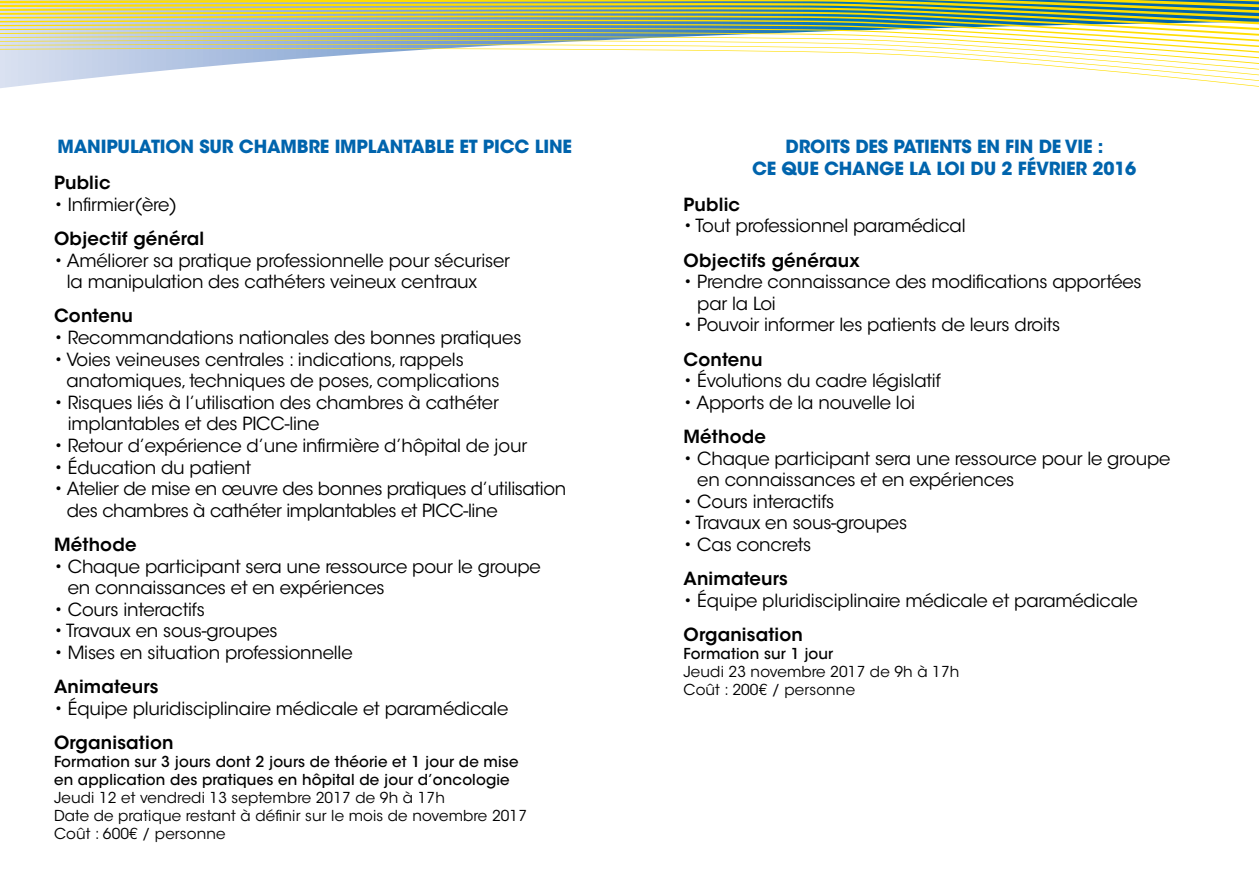
<style>
.page{position:relative;width:1259px;height:893px;background:#fff}
.page>*{position:absolute;margin:0;border:0;box-sizing:border-box;transform-origin:0 0}
.t1{font:18px/21.6px "ITC Avant Garde Std";letter-spacing:-.01em;color:#000}
.t2{font:600 18px "ITC Avant Garde Std";letter-spacing:.01em;color:#000}
.t3{font:700 18px "ITC Avant Garde Std";letter-spacing:-.01em;color:#0064ad}
.t4{font:15px/18px "ITC Avant Garde Std";letter-spacing:.01em;color:#000}
.t5{font:500 15px/18px "ITC Avant Garde Std";letter-spacing:.01em;color:#000}
</style>
<div class="page">
<svg style="left:0;top:74px;width:1259px;height:6px"></svg>
<svg style="left:0;top:68px;width:1259px;height:6px"></svg>
<svg style="left:0;top:62px;width:1259px;height:6px"></svg>
<svg style="left:0;top:56px;width:1259px;height:6px"></svg>
<svg style="left:0;top:50px;width:1259px;height:6px"></svg>
<svg style="left:0;top:45px;width:1259px;height:5px"></svg>
<svg style="left:0;top:39px;width:1259px;height:6px"></svg>
<svg style="left:0;top:35px;width:1259px;height:4px"></svg>
<img style="left:0;top:0;width:1259px;height:35px">
<p class="t3" style="left:57px;top:135px;width:516px">MANIPULATION SUR CHAMBRE IMPLANTABLE ET PICC LINE</p>
<p class="t2" style="left:54px;top:171px;width:58px">Public</p>
<p class="t1" style="left:54px;top:194px;width:125px">• Infirmier(ère)</p>
<p class="t2" style="left:54px;top:227px;width:152px">Objectif général</p>
<p class="t1" style="left:67px;top:249px;width:445px;text-indent:-13px">• Améliorer sa pratique professionnelle pour sécuriser la manipulation des cathéters veineux centraux</p>
<p class="t2" style="left:54px;top:304px;width:80px">Contenu</p>
<p class="t1" style="left:54px;top:327px;width:469px">• Recommandations nationales des bonnes pratiques</p>
<p class="t1" style="left:66px;top:348px;width:435px;text-indent:-12px">• Voies veineuses centrales : indications, rappels anatomiques, techniques de poses, complications</p>
<p class="t1" style="left:68px;top:392px;width:432px;text-indent:-14px">• Risques liés à l’utilisation des chambres à cathéter implantables et des PICC-line</p>
<p class="t1" style="left:54px;top:435px;width:475px">• Retour d’expérience d’une infirmière d’hôpital de jour</p>
<p class="t1" style="left:54px;top:456px;width:199px">• éducation du patient</p>
<p class="t1" style="left:67px;top:478px;width:501px;text-indent:-13px">• Atelier de mise en œuvre des bonnes pratiques d’utilisation des chambres à cathéter implantables et PICC-line</p>
<p class="t2" style="left:54px;top:533px;width:84px">Méthode</p>
<p class="t1" style="left:68px;top:555px;width:475px;text-indent:-14px">• Chaque participant sera une ressource pour le groupe en connaissances et en expériences</p>
<p class="t1" style="left:54px;top:599px;width:152px">• Cours interactifs</p>
<p class="t1" style="left:54px;top:620px;width:225px">• Travaux en sous-groupes</p>
<p class="t1" style="left:54px;top:642px;width:300px">• Mises en situation professionnelle</p>
<p class="t2" style="left:54px;top:675px;width:106px">Animateurs</p>
<p class="t1" style="left:54px;top:698px;width:456px">• équipe pluridisciplinaire médicale et paramédicale</p>
<p class="t2" style="left:54px;top:731px;width:121px">Organisation</p>
<p class="t5" style="left:54px;top:753px;width:466px">Formation sur 3 jours dont 2 jours de théorie et 1 jour de mise en application des pratiques en hôpital de jour d’oncologie</p>
<p class="t4" style="left:54px;top:789px;width:474px">Jeudi 12 et vendredi 13 septembre 2017 de 9h à 17h<br>Date de pratique restant à définir sur le mois de novembre 2017<br>Coût : 600€ / personne</p>
<p class="t3" style="left:785px;top:135px;width:25px">DROITS</p>
<p class="t3" style="left:855px;top:135px;width:12px">DES</p>
<p class="t3" style="left:893px;top:135px;width:11px">PATIENTS</p>
<p class="t3" style="left:977px;top:135px;width:38px">EN FIN</p>
<p class="t3" style="left:1038px;top:135px;width:37px">DE VIE</p>
<p class="t3" style="left:1098px;top:135px;width:7px">:</p>
<p class="t3" style="left:752px;top:157px;width:87px">CE QUE CHANGE</p>
<p class="t3" style="left:909px;top:157px;width:38px">LA LOI</p>
<p class="t3" style="left:970px;top:157px;width:77px">DU 2 FÉVRIER</p>
<p class="t3" style="left:1092px;top:157px;width:45px">2016</p>
<p class="t2" style="left:683px;top:193px;width:58px">Public</p>
<p class="t1" style="left:683px;top:215px;width:284px">• Tout professionnel paramédical</p>
<p class="t2" style="left:683px;top:249px;width:178px">Objectifs généraux</p>
<p class="t1" style="left:697px;top:271px;width:446px;text-indent:-14px">• Prendre connaissance des modifications apportées par la Loi</p>
<p class="t1" style="left:683px;top:314px;width:378px">• Pouvoir informer les patients de leurs droits</p>
<p class="t2" style="left:683px;top:348px;width:80px">Contenu</p>
<p class="t1" style="left:683px;top:370px;width:259px">• évolutions du cadre législatif</p>
<p class="t1" style="left:683px;top:392px;width:233px">• Apports de la nouvelle loi</p>
<p class="t2" style="left:683px;top:425px;width:84px">Méthode</p>
<p class="t1" style="left:697px;top:447px;width:475px;text-indent:-14px">• Chaque participant sera une ressource pour le groupe en connaissances et en expériences</p>
<p class="t1" style="left:683px;top:491px;width:152px">• Cours interactifs</p>
<p class="t1" style="left:683px;top:512px;width:225px">• Travaux en sous-groupes</p>
<p class="t1" style="left:683px;top:534px;width:129px">• Cas concrets</p>
<p class="t2" style="left:683px;top:567px;width:106px">Animateurs</p>
<p class="t1" style="left:683px;top:590px;width:456px">• équipe pluridisciplinaire médicale et paramédicale</p>
<p class="t2" style="left:683px;top:623px;width:121px">Organisation</p>
<p class="t5" style="left:683px;top:645px;width:151px">Formation sur 1 jour</p>
<p class="t4" style="left:683px;top:663px;width:277px">Jeudi 23 novembre 2017 de 9h à 17h<br>Coût : 200€ / personne</p>
</div>
